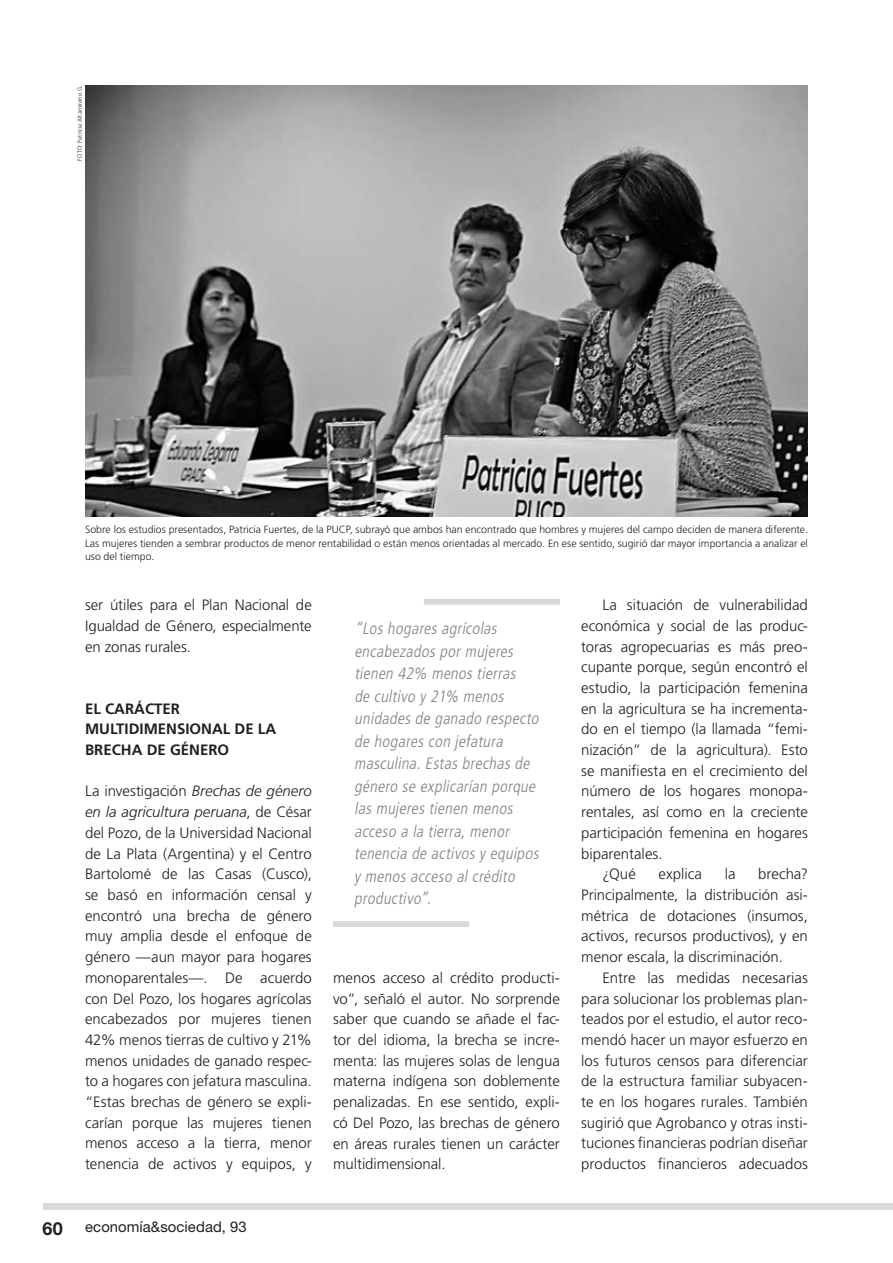
<style>
.page{position:relative;width:893px;height:1263px;background:#fff}
.page>*{position:absolute;margin:0;border:0;box-sizing:border-box;transform-origin:0 0}
.t1{font:italic 300 condensed 16.5px/22.5px "Frutiger LT Std";color:#808285}
.t2{font:300 15px/20.7px "Frutiger LT Std";color:#231f20;text-align:justify}
.t3{font:700 15px/20.7px "Frutiger LT Std";color:#231f20}
.t4{font:14.85px "Helvetica Neue LT Std";letter-spacing:.005em;color:#231f20}
.t5{font:300 10.5px/13.5px "Frutiger LT Std";color:#231f20;text-align:justify}
.t6{font:300 6px "Frutiger LT Std";letter-spacing:.015em;color:#231f20}
.s1{font-style:italic}
.s2{font-weight:700;font-size:18px}
</style>
<div class="page">
<svg style="left:333px;top:599px;width:227px;height:328px"></svg>
<div style="left:43px;top:1203px;width:850px;height:7px;background:#d8d9db"></div>
<img style="left:85px;top:85px;width:723px;height:432px">
<p class="t6" style="left:76px;top:161px;width:77px;rotate:-90deg">FOTO: Patricia Altamirano G.</p>
<p class="t5" style="left:85px;top:523px;width:724px">Sobre los estudios presentados, Patricia Fuertes, de la PUCP, subrayó que ambos han encontrado que hombres y mujeres del campo deciden de manera diferente.<br>Las mujeres tienden a sembrar productos de menor rentabilidad o están menos orientadas al mercado. En ese sentido, sugirió dar mayor importancia a analizar el uso del tiempo.</p>
<p class="t2" style="left:85px;top:595px;width:228px">ser útiles para el Plan Nacional de Igualdad de Género, especialmente en zonas rurales.</p>
<p class="t3" style="left:85px;top:698px;width:193px">EL CARÁCTER<br>MULTIDIMENSIONAL DE LA<br>BRECHA DE GÉNERO</p>
<p class="t2" style="left:85px;top:781px;width:228px">La investigación <span class="s1">Brechas de género en la agricultura peruana</span>, de César del Pozo, de la Universidad Nacional de La Plata (Argentina) y el Centro Bartolomé de las Casas (Cusco), se basó en información censal y encontró una brecha de género muy amplia desde el enfoque de género —aun mayor para hogares monoparentales—. De acuerdo con Del Pozo, los hogares agrícolas encabezados por mujeres tienen 42% menos tierras de cultivo y 21% menos unidades de ganado respec&shy;to a hogares con jefatura masculina. “Estas brechas de género se expli&shy;carían porque las mujeres tienen menos acceso a la tierra, menor tenencia de activos y equipos, y</p>
<p class="t4" style="left:43px;top:1218px;width:206px"><span class="s2">60</span> economía&amp;sociedad, 93</p>
<p class="t1" style="left:354px;top:617px;width:189px">“Los hogares agrícolas encabezados por mujeres tienen 42% menos tierras<br>de cultivo y 21% menos unidades de ganado respecto de hogares con jefatura masculina. Estas brechas de género se explicarían porque las mujeres tienen menos acceso a la tierra, menor tenencia de activos y equipos y menos acceso al crédito productivo”.</p>
<p class="t2" style="left:333px;top:968px;width:228px">menos acceso al crédito producti&shy;vo”, señaló el autor. No sorprende saber que cuando se añade el fac&shy;tor del idioma, la brecha se incre&shy;menta: las mujeres solas de lengua materna indígena son doblemente penalizadas. En ese sentido, expli&shy;có Del Pozo, las brechas de género en áreas rurales tienen un carácter multidimensional.</p>
<p class="t2" style="left:602px;top:595px;width:207px">La situación de vulnerabilidad</p>
<p class="t2" style="left:581px;top:615px;width:228px">económica y social de las produc-</p>
<p class="t2" style="left:581px;top:636px;width:228px">toras agropecuarias es más preo-</p>
<p class="t2" style="left:581px;top:657px;width:228px">cupante porque, según encontró el</p>
<p class="t2" style="left:581px;top:678px;width:228px">estudio, la participación femenina</p>
<p class="t2" style="left:581px;top:698px;width:228px">en la agricultura se ha incrementa-</p>
<p class="t2" style="left:581px;top:719px;width:228px">do en el tiempo (la llamada “femi-</p>
<p class="t2" style="left:581px;top:740px;width:228px">nización” de la agricultura). Esto</p>
<p class="t2" style="left:581px;top:760px;width:228px">se manifiesta en el crecimiento del</p>
<p class="t2" style="left:581px;top:781px;width:228px">número de los hogares monopa-</p>
<p class="t2" style="left:581px;top:802px;width:228px">rentales, así como en la creciente</p>
<p class="t2" style="left:581px;top:822px;width:228px">participación femenina en hogares</p>
<p class="t2" style="left:581px;top:843px;width:83px">biparentales.</p>
<p class="t2" style="left:602px;top:864px;width:35px">¿Qué</p>
<p class="t2" style="left:659px;top:864px;width:45px">explica</p>
<p class="t2" style="left:725px;top:864px;width:12px">la</p>
<p class="t2" style="left:581px;top:864px;width:228px;text-indent:177px">brecha?<br>Principalmente, la distribución asi&shy;métrica de dotaciones (insumos, activos, recursos productivos), y en menor escala, la discriminación.</p>
<p class="t2" style="left:581px;top:967px;width:228px;text-indent:21px">Entre las medidas necesarias para solucionar los problemas plan&shy;teados por el estudio, el autor reco&shy;mendó hacer un mayor esfuerzo en los futuros censos para diferenciar de la estructura familiar subyacen&shy;te en los hogares rurales. También sugirió que Agrobanco y otras insti&shy;tuciones financieras podrían diseñar productos financieros adecuados</p>
</div>
